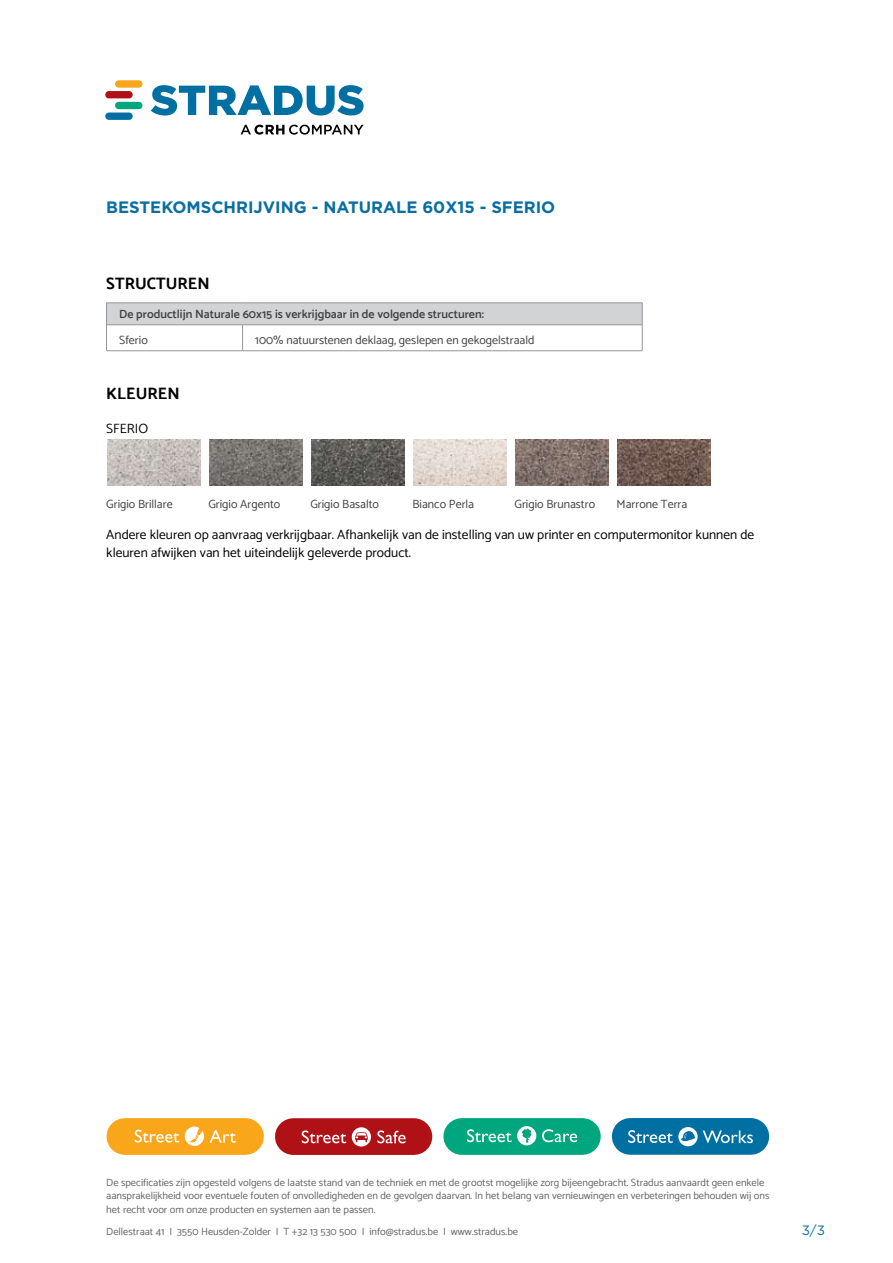
<style>
.page{position:relative;width:893px;height:1263px;background:#fff}
.page>*{position:absolute;margin:0;border:0;box-sizing:border-box;transform-origin:0 0}
.t1{font:700 16.5px "Gotham";color:#096ea0}
.t2{font:700 16.5px "Catamaran";color:#000}
.t3{font:13.5px/18px "Catamaran";color:#000}
.t4{font:13.5px "Gotham";color:#096ea0}
.t5{font:12px "Catamaran";color:#414142}
.t6{font:600 12px "Catamaran";color:#414142}
.t7{font:10.5px/13.5px "Catamaran";color:#636466}
</style>
<div class="page">
<svg style="left:106px;top:303px;width:537px;height:48px"></svg>
<img style="left:107px;top:439px;width:94px;height:47px">
<img style="left:209px;top:439px;width:94px;height:47px">
<img style="left:311px;top:439px;width:94px;height:47px">
<img style="left:413px;top:439px;width:94px;height:47px">
<img style="left:515px;top:439px;width:94px;height:47px">
<img style="left:617px;top:439px;width:94px;height:47px">
<div style="left:630px;top:1118px;width:121px;height:37px;background:#006fa1"></div>
<svg style="left:628px;top:1127px;width:125px;height:19px"></svg>
<div style="left:462px;top:1118px;width:120px;height:37px;background:#00a77e"></div>
<svg style="left:542px;top:1129px;width:35px;height:13px"></svg>
<svg style="left:467px;top:1126px;width:69px;height:19px"></svg>
<div style="left:293px;top:1118px;width:121px;height:37px;background:#b01116"></div>
<svg style="left:352px;top:1127px;width:19px;height:19px"></svg>
<svg style="left:377px;top:1130px;width:29px;height:13px"></svg>
<svg style="left:302px;top:1130px;width:44px;height:13px"></svg>
<div style="left:125px;top:1118px;width:120px;height:37px;background:#faa61a"></div>
<svg style="left:185px;top:1126px;width:19px;height:20px"></svg>
<svg style="left:135px;top:1130px;width:44px;height:12px"></svg>
<svg style="left:210px;top:1130px;width:26px;height:13px"></svg>
<svg style="left:151px;top:85px;width:213px;height:31px"></svg>
<div style="left:115px;top:80px;width:27px;height:8px;background:#faa61a;border-radius:4px"></div>
<div style="left:105px;top:91px;width:28px;height:7px;background:#b01116;border-radius:4px"></div>
<div style="left:105px;top:113px;width:28px;height:7px;background:#006fa1;border-radius:4px"></div>
<div style="left:115px;top:102px;width:27px;height:7px;background:#00a77e;border-radius:4px"></div>
<svg style="left:241px;top:125px;width:123px;height:10px"></svg>
<h1 class="t1" style="left:106px;top:196px;width:450px">BESTEKOMSCHRIJVING - NATURALE 60X15 - SFERIO</h1>
<h1 class="t2" style="left:106px;top:274px;width:105px">STRUCTUREN</h1>
<p class="t6" style="left:119px;top:307px;width:366px">De productlijn Naturale 60x15 is verkrijgbaar in de volgende structuren:</p>
<p class="t5" style="left:119px;top:331px;width:30px">Sferio</p>
<p class="t5" style="left:255px;top:331px;width:281px">100% natuurstenen deklaag, geslepen en gekogelstraald</p>
<h1 class="t2" style="left:106px;top:384px;width:75px">KLEUREN</h1>
<p class="t3" style="left:106px;top:419px;width:43px">Sferio</p>
<p class="t5" style="left:106px;top:494px;width:68px">Grigio Brillare</p>
<p class="t5" style="left:208px;top:494px;width:73px">Grigio Argento</p>
<p class="t5" style="left:310px;top:494px;width:70px">Grigio Basalto</p>
<p class="t5" style="left:412px;top:494px;width:63px">Bianco Perla</p>
<p class="t5" style="left:514px;top:494px;width:82px">Grigio Brunastro</p>
<p class="t5" style="left:617px;top:494px;width:72px">Marrone Terra</p>
<p class="t3" style="left:106px;top:526px;width:649px">Andere kleuren op aanvraag verkrijgbaar. Afhankelijk van de instelling van uw printer en computermonitor kunnen de kleuren afwijken van het uiteindelijk geleverde product.</p>
<p class="t7" style="left:106px;top:1175px;width:665px">De specificaties zijn opgesteld volgens de laatste stand van de techniek en met de grootst mogelijke zorg bijeengebracht. Stradus aanvaardt geen enkele aansprakelijkheid voor eventuele fouten of onvolledigheden en de gevolgen daarvan. In het belang van vernieuwingen en verbeteringen behouden wij ons het recht voor om onze producten en systemen aan te passen.</p>
<p class="t7" style="left:106px;top:1224px;width:413px">Dellestraat 41 I 3550 Heusden-Zolder I T +32 13 530 500 I info@stradus.be I www.stradus.be</p>
<p class="t4" style="left:810px;top:1221px;width:16px">/3</p>
</div>
